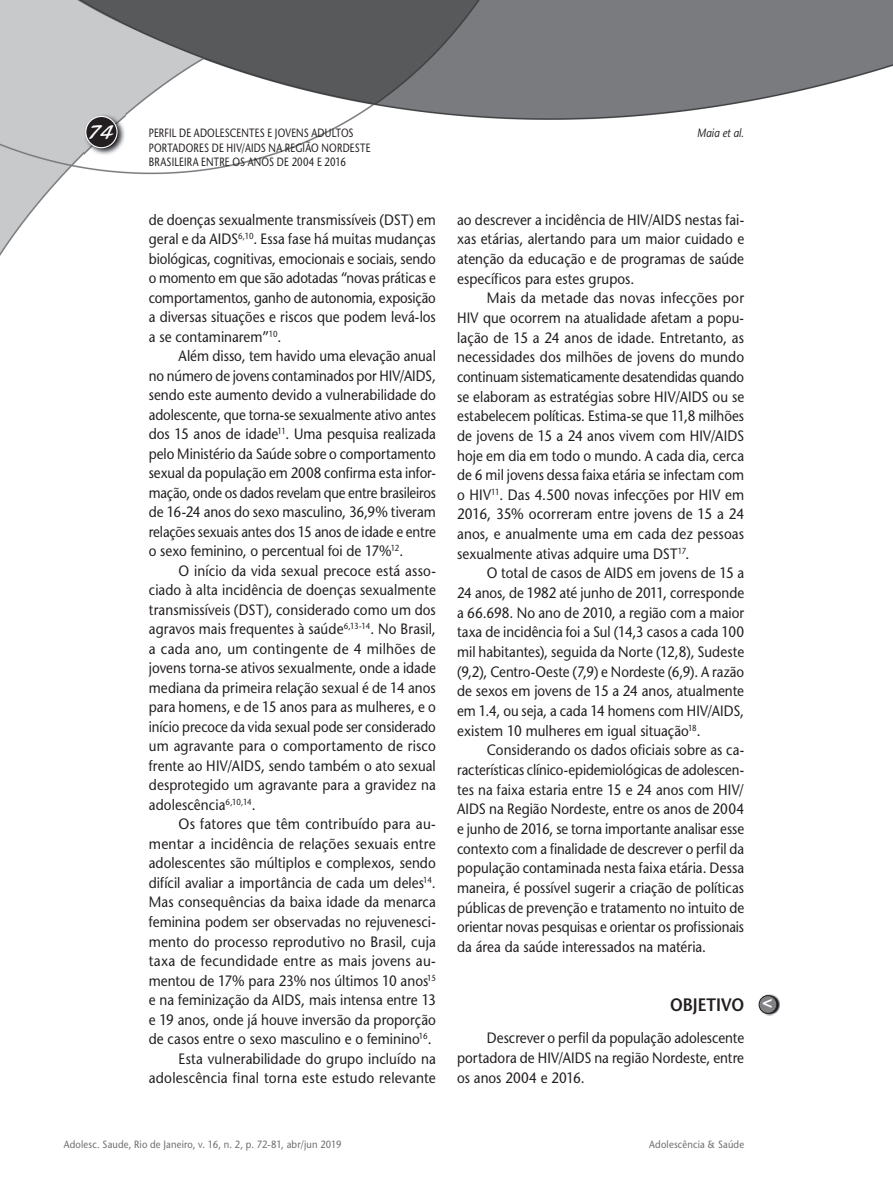
<style>
.page{position:relative;width:893px;height:1191px;background:#fff}
.page>*{position:absolute;margin:0;border:0;box-sizing:border-box;transform-origin:0 0}
.t1{font:21px "Blacklight D";color:#fff}
.t2{font:600 18px "Stone Sans";color:#231f20;scale:.9 1}
.t3{font:700 17.25px "Helvetica";color:#fff}
.t4{font:15px/19.5px "Stone Sans";letter-spacing:.005em;color:#231f20;text-align:justify;scale:.9 1}
.t5{font:15px/19.5px "Stone Sans";letter-spacing:.005em;color:#231f20;text-align:right;scale:.92 1}
.t6{font:15px/19.6px "Stone Sans";letter-spacing:.005em;color:#231f20;text-align:justify;scale:.89 1}
.t7{font:12px/14.4px "Stone Sans";letter-spacing:.02em;color:#231f20;scale:.8 1}
.t8{font:italic 12px "Stone Sans";letter-spacing:.01em;color:#231f20;scale:.85 1}
.t9{font:10.5px "Stone Sans";letter-spacing:.02em;color:#6c6d70;scale:.9 1}
</style>
<div class="page">
<img style="left:0;top:0;width:893px;height:256px">
<img style="left:84px;top:114px;width:41px;height:41px">
<svg style="left:85px;top:116px;width:33px;height:32px"></svg>
<img style="left:765px;top:994px;width:14px;height:21px">
<svg style="left:759px;top:995px;width:18px;height:19px"></svg>
<h1 class="t1" style="left:89px;top:119px;width:27px">74</h1>
<p class="t7" style="left:149px;top:126px;width:257px">PERFIL DE ADOLESCENTES E JOVENS ADULTOS</p>
<p class="t8" style="left:697px;top:126px;width:57px">Maia et al.</p>
<p class="t7" style="left:149px;top:140px;width:279px">PORTADORES DE HIV/AIDS NA REGIÃO NORDESTE<br>BRASILEIRA ENTRE OS ANOS DE 2004 E 2016</p>
<p class="t4" style="left:149px;top:210px;width:320px">de doenças sexualmente transmissíveis (DST) em geral e da AIDS<sup>6,10</sup>. Essa fase há muitas mudanças biológicas, cognitivas, emocionais e sociais, sendo o momento em que são adotadas “novas práticas e comportamentos, ganho de autonomia, exposição a diversas situações e riscos que podem levá-los a se contaminarem”<sup>10</sup>.</p>
<p class="t4" style="left:149px;top:346px;width:320px;text-indent:30px">Além disso, tem havido uma elevação anual no número de jovens contaminados por HIV/AIDS, sendo este aumento devido a vulnerabilidade do adolescente, que torna-se sexualmente ativo antes dos 15 anos de idade<sup>11</sup>. Uma pesquisa realizada pelo Ministério da Saúde sobre o comportamento sexual da população em 2008 confirma esta infor&shy;mação, onde os dados revelam que entre brasileiros de 16-24 anos do sexo masculino, 36,9% tiveram relações sexuais antes dos 15 anos de idade e entre o sexo feminino, o percentual foi de 17%<sup>12</sup>.</p>
<p class="t4" style="left:149px;top:561px;width:320px;text-indent:30px">O início da vida sexual precoce está asso&shy;ciado à alta incidência de doenças sexualmente transmissíveis (DST), considerado como um dos agravos mais frequentes à saúde<sup>6,13-14</sup>. No Brasil, a cada ano, um contingente de 4 milhões de jovens torna-se ativos sexualmente, onde a idade mediana da primeira relação sexual é de 14 anos para homens, e de 15 anos para as mulheres, e o início precoce da vida sexual pode ser considerado um agravante para o comportamento de risco frente ao HIV/AIDS, sendo também o ato sexual desprotegido um agravante para a gravidez na adolescência<sup>6,10,14</sup>.</p>
<p class="t5" style="left:149px;top:814px;width:314px">Os fatores que têm contribuído para au&shy;mentar a incidência de relações sexuais entre adolescentes são múltiplos e complexos, sendo difícil avaliar a importância de cada um deles<sup>14</sup>.<br>Mas consequências da baixa idade da menarca feminina podem ser observadas no rejuvenesci&shy;mento do processo reprodutivo no Brasil, cuja taxa de fecundidade entre as mais jovens au&shy;mentou de 17% para 23% nos últimos 10 anos<sup>15 </sup>e na feminização da AIDS, mais intensa entre 13 e 19 anos, onde já houve inversão da proporção de casos entre o sexo masculino e o feminino<sup>16</sup>.<br>Esta vulnerabilidade do grupo incluído na adolescência final torna este estudo relevante</p>
<p class="t4" style="left:457px;top:210px;width:320px">ao descrever a incidência de HIV/AIDS nestas fai&shy;xas etárias, alertando para um maior cuidado e atenção da educação e de programas de saúde específicos para estes grupos.</p>
<p class="t5" style="left:457px;top:288px;width:314px;text-align:justify;text-indent:30px">Mais da metade das novas infecções por HIV que ocorrem na atualidade afetam a popu&shy;lação de 15 a 24 anos de idade. Entretanto, as necessidades dos milhões de jovens do mundo continuam sistematicamente desatendidas quando se elaboram as estratégias sobre HIV/AIDS ou se estabelecem políticas. Estima-se que 11,8 milhões de jovens de 15 a 24 anos vivem com HIV/AIDS hoje em dia em todo o mundo. A cada dia, cerca de 6 mil jovens dessa faixa etária se infectam com o HIV<sup>11</sup>. Das 4.500 novas infecções por HIV em 2016, 35% ocorreram entre jovens de 15 a 24 anos, e anualmente uma em cada dez pessoas sexualmente ativas adquire uma DST<sup>17</sup>.</p>
<p class="t4" style="left:457px;top:563px;width:320px;text-indent:30px">O total de casos de AIDS em jovens de 15 a 24 anos, de 1982 até junho de 2011, corresponde a 66.698. No ano de 2010, a região com a maior taxa de incidência foi a Sul (14,3 casos a cada 100 mil habitantes), seguida da Norte (12,8), Sudeste (9,2), Centro-Oeste (7,9) e Nordeste (6,9). A razão de sexos em jovens de 15 a 24 anos, atualmente em 1.4, ou seja, a cada 14 homens com HIV/AIDS, existem 10 mulheres em igual situação<sup>18</sup>.</p>
<p class="t4" style="left:457px;top:740px;width:320px;text-indent:30px">Considerando os dados oficiais sobre as ca&shy;racterísticas clínico-epidemiológicas de adolescen&shy;tes na faixa estaria entre 15 e 24 anos com HIV/ AIDS na Região Nordeste, entre os anos de 2004 e junho de 2016, se torna importante analisar esse contexto com a finalidade de descrever o perfil da população contaminada nesta faixa etária. Dessa maneira, é possível sugerir a criação de políticas públicas de prevenção e tratamento no intuito de orientar novas pesquisas e orientar os profissionais da área da saúde interessados na matéria.</p>
<p class="t2" style="left:670px;top:993px;width:84px">OBJETIVO</p>
<p class="t6" style="left:457px;top:1028px;width:324px;text-indent:30px">Descrever o perfil da população adolescente portadora de HIV/AIDS na região Nordeste, entre os anos 2004 e 2016.</p>
<p class="t3" style="left:772px;top:1016px;width:12px;rotate:-180deg">&gt;</p>
<p class="t9" style="left:64px;top:1138px;width:310px">Adolesc. Saude, Rio de Janeiro, v. 16, n. 2, p. 72-81, abr/jun 2019</p>
<p class="t9" style="left:649px;top:1138px;width:107px">Adolescência &amp; Saúde</p>
</div>
